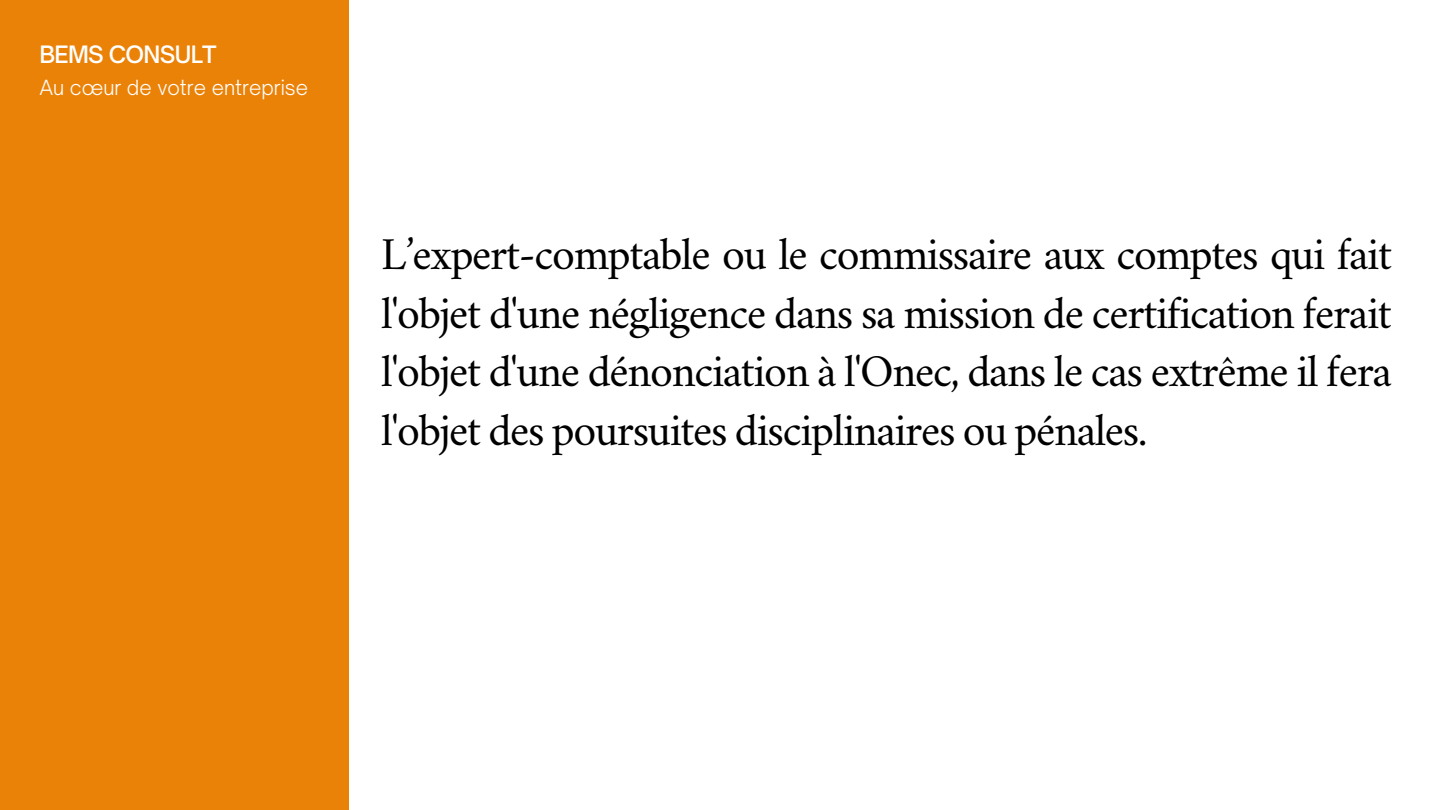
<style>
.page{position:relative;width:1440px;height:810px;background:#fff}
.page>*{position:absolute;margin:0;border:0;box-sizing:border-box;transform-origin:0 0}
.t1{font:45px/58.5px "Crimson";letter-spacing:-.03em;color:#000;text-align:justify}
.t2{font:500 22.9px "Open Sauce One";letter-spacing:-.03em;color:#fff}
.t3{font:300 20px "Open Sauce One";color:#fff}
</style>
<div class="page">
<div style="left:0;top:0;width:349px;height:810px;background:#eb8208"></div>
<p class="t2" style="left:39px;top:41px;width:179px">BEMS CONSULT</p>
<p class="t3" style="left:39px;top:75px;width:270px">Au cœur de votre entreprise</p>
<p class="t1" style="left:381px;top:230px;width:1012px">L’expert-comptable ou le commissaire aux comptes qui fait l'objet d'une négligence dans sa mission de certification ferait l'objet d'une dénonciation à l'Onec, dans le cas extrême il fera l'objet des poursuites disciplinaires ou pénales.</p>
</div>
